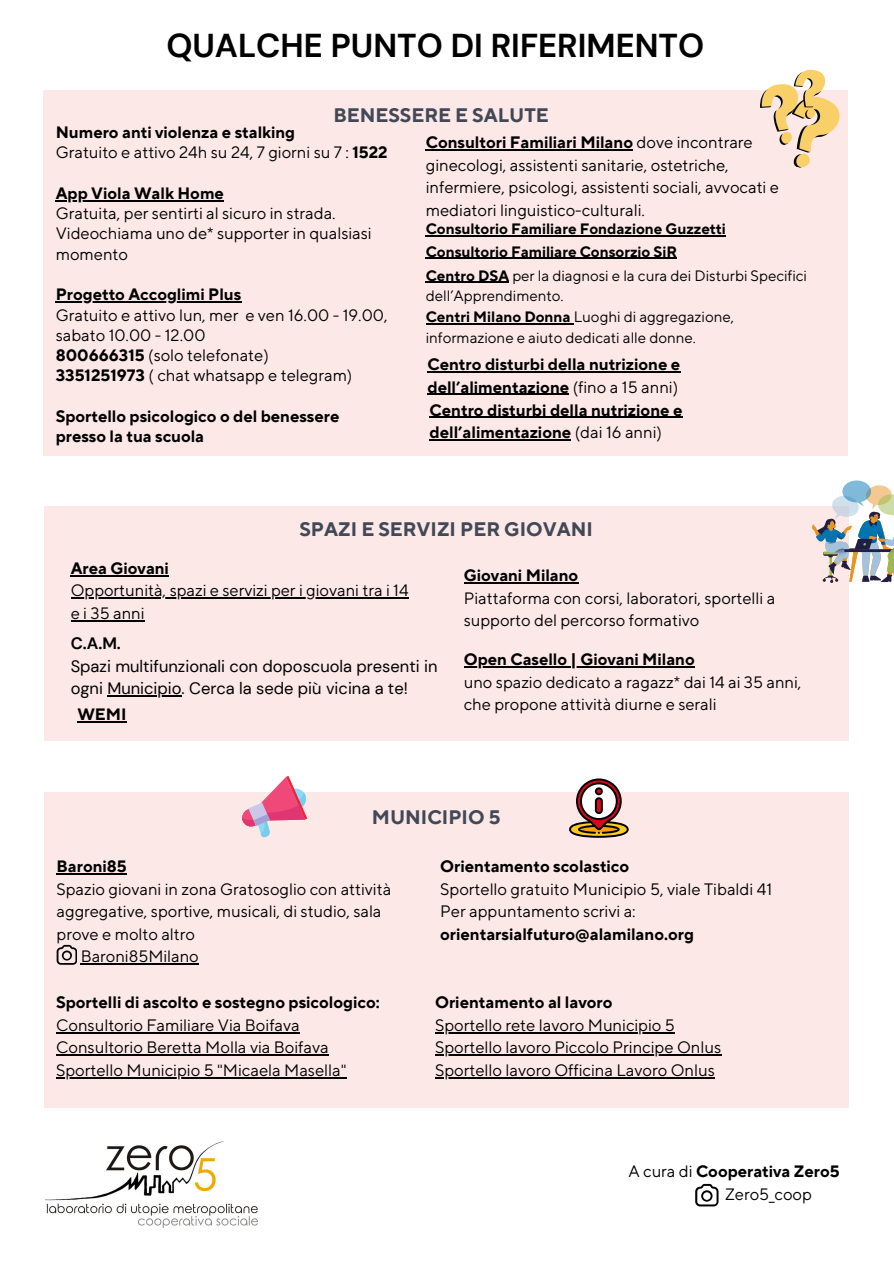
<style>
.page{position:relative;width:894px;height:1264px;background:#fff}
.page>*{position:absolute;margin:0;border:0;box-sizing:border-box;transform-origin:0 0}
.t1{font:700 33px "DM Sans";color:#000}
.t2{font:700 19.5px "TT Norms Pro";color:#424856}
.t3{font:16.5px/22.5px "TT Norms Pro";color:#000}
.t4{font:700 16.5px/22.5px "TT Norms Pro";color:#000}
.t5{font:16.5px/22.5px "DM Sans";color:#000}
.t6{font:700 16.5px "DM Sans";color:#000}
.t7{font:15px/20.2px "TT Norms Pro";color:#000}
.t8{font:700 15px "TT Norms Pro";color:#000}
.s1{font-weight:700}
.s2{font-weight:400}
</style>
<div class="page">
<div style="left:43px;top:91px;width:804px;height:365px;background:#fbe8e7"></div>
<svg style="left:757px;top:69px;width:91px;height:100px"></svg>
<hr style="left:56px;top:200px;width:168px;height:1px;background:#000">
<hr style="left:56px;top:301px;width:130px;height:1px;background:#000">
<hr style="left:186px;top:301px;width:55px;height:1px;background:#000">
<hr style="left:425px;top:150px;width:208px;height:1px;background:#000">
<hr style="left:425px;top:323px;width:145px;height:1px;background:#000">
<hr style="left:425px;top:235px;width:300px;height:1px;background:#000">
<hr style="left:425px;top:282px;width:84px;height:1px;background:#000">
<img style="left:45px;top:1141px;width:212px;height:86px">
<div style="left:44px;top:507px;width:804px;height:234px;background:#fbe8e7"></div>
<svg style="left:811px;top:480px;width:82px;height:103px"></svg>
<hr style="left:107px;top:695px;width:74px;height:1px;background:#000">
<hr style="left:71px;top:575px;width:98px;height:1px;background:#000">
<hr style="left:71px;top:597px;width:337px;height:1px;background:#000">
<hr style="left:71px;top:620px;width:73px;height:1px;background:#000">
<hr style="left:463px;top:666px;width:231px;height:1px;background:#000">
<hr style="left:463px;top:582px;width:115px;height:1px;background:#000">
<hr style="left:77px;top:721px;width:49px;height:1px;background:#000">
<div style="left:45px;top:792px;width:803px;height:315px;background:#fbe8e7"></div>
<svg style="left:569px;top:778px;width:59px;height:59px"></svg>
<svg style="left:57px;top:944px;width:20px;height:20px"></svg>
<svg style="left:242px;top:776px;width:65px;height:61px"></svg>
<hr style="left:57px;top:873px;width:70px;height:1px;background:#000">
<hr style="left:81px;top:963px;width:118px;height:1px;background:#000">
<hr style="left:56px;top:1032px;width:244px;height:1px;background:#000">
<hr style="left:56px;top:1054px;width:273px;height:1px;background:#000">
<hr style="left:56px;top:1077px;width:290px;height:1px;background:#000">
<hr style="left:435px;top:1032px;width:239px;height:1px;background:#000">
<hr style="left:435px;top:1054px;width:286px;height:1px;background:#000">
<hr style="left:435px;top:1077px;width:279px;height:1px;background:#000">
<svg style="left:695px;top:1183px;width:23px;height:23px"></svg>
<hr style="left:425px;top:258px;width:251px;height:1px;background:#000">
<svg style="left:427px;top:371px;width:12px;height:1px"></svg>
<hr style="left:439px;top:371px;width:241px;height:1px;background:#000">
<hr style="left:427px;top:394px;width:142px;height:1px;background:#000">
<svg style="left:429px;top:417px;width:12px;height:1px"></svg>
<hr style="left:441px;top:417px;width:241px;height:1px;background:#000">
<hr style="left:429px;top:439px;width:142px;height:1px;background:#000">
<p class="t1" style="left:166px;top:24px;width:539px">QUALCHE PUNTO DI RIFERIMENTO</p>
<h1 class="t2" style="left:333px;top:104px;width:217px">BENESSERE E SALUTE</h1>
<p class="t4" style="left:56px;top:122px;width:241px">Numero anti violenza e stalking</p>
<p class="t3" style="left:56px;top:142px;width:333px">Gratuito e attivo 24h su 24, 7 giorni su 7 : <span class="s1">1522</span></p>
<p class="t4" style="left:56px;top:183px;width:170px">App Viola Walk Home</p>
<h2 class="t3" style="left:56px;top:204px;width:317px;line-height:20.2px">Gratuita, per sentirti al sicuro in strada.<br>Videochiama uno de* supporter in qualsiasi momento</h2>
<p class="t4" style="left:56px;top:284px;width:187px">Progetto Accoglimi Plus</p>
<p class="t3" style="left:56px;top:304px;width:333px">Gratuito e attivo lun, mer e ven 16.00 - 19.00,</p>
<p class="t3" style="left:56px;top:324px;width:151px">sabato 10.00 - 12.00</p>
<p class="t3" style="left:56px;top:345px;width:214px"><span class="s1">800666315</span> (solo telefonate)</p>
<p class="t3" style="left:56px;top:365px;width:298px"><span class="s1">3351251973</span> ( chat whatsapp e telegram)</p>
<p class="t4" style="left:56px;top:406px;width:285px;line-height:20.2px">Sportello psicologico o del benessere presso la tua scuola</p>
<p class="t3" style="left:425px;top:132px;width:354px"><span class="s1">Consultori Familiari Milano</span> dove incontrare ginecologi, assistenti sanitarie, ostetriche, infermiere, psicologi, assistenti sociali, avvocati e mediatori linguistico-culturali.</p>
<p class="t8" style="left:425px;top:219px;width:301px">Consultorio Familiare Fondazione Guzzetti</p>
<h4 class="t7" style="left:425px;top:266px;width:382px"><span class="s1">Centro DSA</span> per la diagnosi e la cura dei Disturbi Specifici dell’Apprendimento.</h4>
<p class="t8" style="left:425px;top:242px;width:252px">Consultorio Familiare Consorzio SiR</p>
<p class="t7" style="left:425px;top:307px;width:310px"><span class="s1">Centri Milano Donna</span> Luoghi di aggregazione, informazione e aiuto dedicati alle donne.</p>
<p class="t4" style="left:427px;top:354px;width:254px">Centro disturbi della nutrizione e dell’alimentazione <span class="s2">(fino a 15 anni)</span></p>
<p class="t4" style="left:429px;top:399px;width:254px">Centro disturbi della nutrizione e dell’alimentazione <span class="s2">(dai 16 anni)</span></p>
<h4 class="t2" style="left:299px;top:518px;width:295px">SPAZI E SERVIZI PER GIOVANI</h4>
<p class="t4" style="left:71px;top:557px;width:100px">Area Giovani</p>
<p class="t3" style="left:71px;top:580px;width:339px">Opportunità, spazi e servizi per i giovani tra i 14 e i 35 anni</p>
<h4 class="t6" style="left:71px;top:633px;width:52px">C.A.M.</h4>
<p class="t5" style="left:71px;top:655px;width:368px">Spazi multifunzionali con doposcuola presenti in ogni Municipio. Cerca la sede più vicina a te!</p>
<p class="t4" style="left:77px;top:703px;width:51px">WEMI</p>
<p class="t4" style="left:463px;top:565px;width:116px">Giovani Milano</p>
<p class="t3" style="left:463px;top:587px;width:313px">Piattaforma con corsi, laboratori, sportelli a supporto del percorso formativo</p>
<p class="t4" style="left:463px;top:649px;width:232px">Open Casello | Giovani Milano</p>
<h2 class="t3" style="left:463px;top:671px;width:339px">uno spazio dedicato a ragazz* dai 14 ai 35 anni, che propone attività diurne e serali</h2>
<p class="t2" style="left:372px;top:805px;width:130px">MUNICIPIO 5</p>
<p class="t4" style="left:440px;top:855px;width:190px">Orientamento scolastico</p>
<p class="t3" style="left:440px;top:878px;width:333px">Sportello gratuito Municipio 5, viale Tibaldi 41</p>
<p class="t4" style="left:440px;top:900px;width:255px"><span class="s2">Per appuntamento scrivi a: </span>orientarsialfuturo@alamilano.org</p>
<p class="t4" style="left:57px;top:855px;width:72px">Baroni85</p>
<h3 class="t3" style="left:57px;top:878px;width:336px">Spazio giovani in zona Gratosoglio con attività aggregative, sportive, musicali, di studio, sala prove e molto altro</h3>
<p class="t3" style="left:81px;top:945px;width:119px">Baroni85Milano</p>
<p class="t4" style="left:56px;top:992px;width:325px">Sportelli di ascolto e sostegno psicologico:</p>
<h2 class="t3" style="left:56px;top:1014px;width:245px">Consultorio Familiare Via Boifava</h2>
<p class="t3" style="left:56px;top:1037px;width:274px">Consultorio Beretta Molla via Boifava</p>
<p class="t3" style="left:56px;top:1059px;width:292px">Sportello Municipio 5 "Micaela Masella"</p>
<p class="t4" style="left:435px;top:992px;width:179px">Orientamento al lavoro</p>
<p class="t3" style="left:435px;top:1014px;width:241px">Sportello rete lavoro Municipio 5</p>
<p class="t3" style="left:435px;top:1037px;width:287px">Sportello lavoro Piccolo Principe Onlus</p>
<p class="t3" style="left:435px;top:1059px;width:281px">Sportello lavoro Officina Lavoro Onlus</p>
<p class="t4" style="left:628px;top:1160px;width:213px"><span class="s2">A cura di</span> Cooperativa Zero5</p>
<p class="t3" style="left:725px;top:1183px;width:88px">Zero5_coop</p>
</div>
